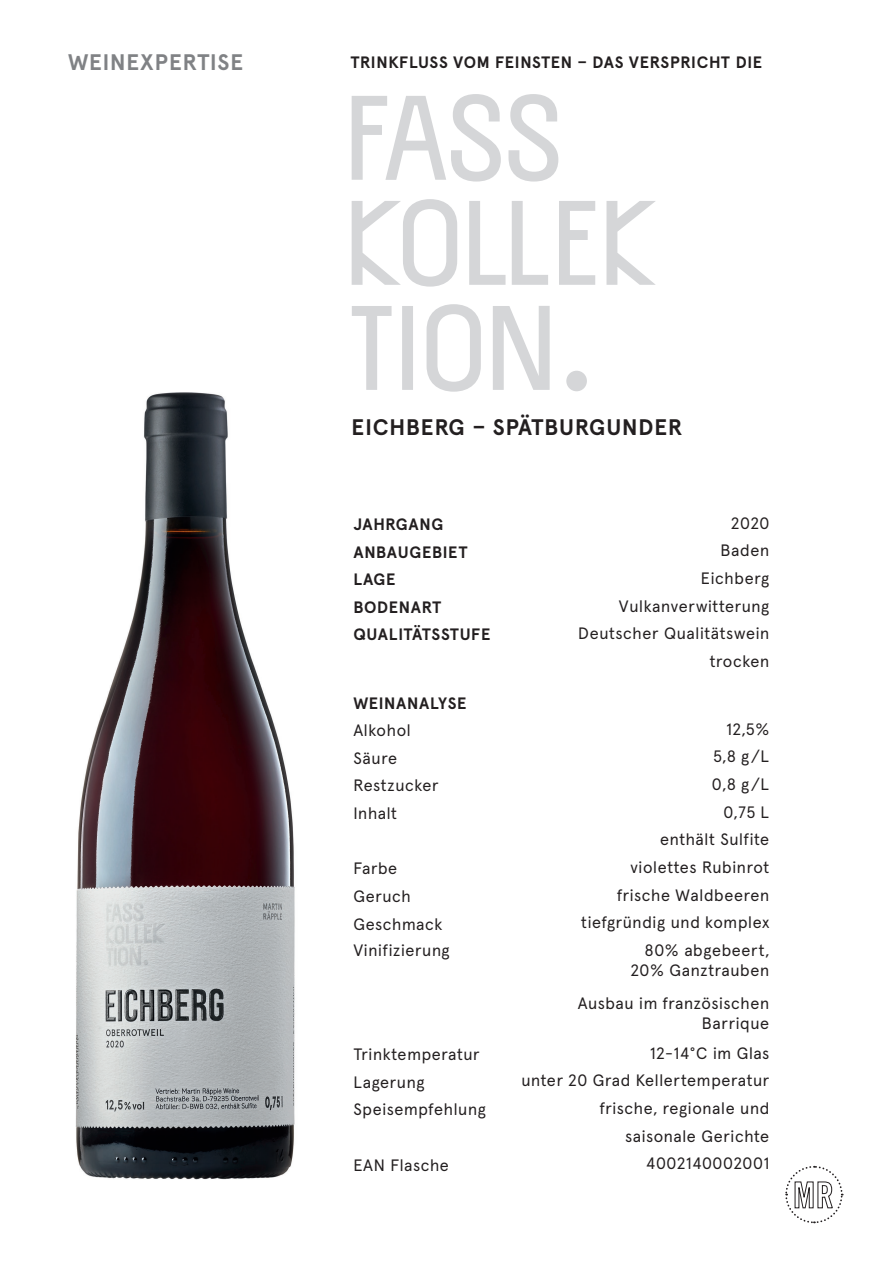
<style>
.page{position:relative;width:893px;height:1263px;background:#fff}
.page>*{position:absolute;margin:0;border:0;box-sizing:border-box;transform-origin:0 0}
.t1{font:700 22.5px "Apercu Pro";letter-spacing:.035em;color:#231f20}
.t2{font:700 22.5px "Apercu Pro";letter-spacing:.04em;color:#808285}
.t3{font:16.5px/27.6px "Apercu Pro";letter-spacing:.04em;color:#231f20;text-align:right}
.t4{font:700 16.5px "Apercu Pro";letter-spacing:.04em;color:#231f20}
</style>
<div class="page">
<img style="left:75px;top:392px;width:220px;height:788px">
<svg style="left:352px;top:304px;width:198px;height:88px"></svg>
<svg style="left:352px;top:199px;width:304px;height:88px"></svg>
<svg style="left:352px;top:94px;width:206px;height:88px"></svg>
<div style="left:566px;top:371px;width:21px;height:20px;background:#d5d6d8;border-radius:50%"></div>
<svg style="left:785px;top:1165px;width:59px;height:59px"></svg>
<h1 class="t2" style="left:68px;top:44px;width:177px">WEINEXPERTISE</h1>
<p class="t4" style="left:351px;top:50px;width:413px">TRINKFLUSS VOM FEINSTEN – DAS VERSPRICHT DIE</p>
<h1 class="t1" style="left:352px;top:410px;width:332px">EICHBERG – SPÄTBURGUNDER</h1>
<p class="t4" style="left:353px;top:511px;width:92px">JAHRGANG</p>
<p class="t3" style="left:731px;top:508px;width:40px">2020</p>
<p class="t4" style="left:353px;top:539px;width:116px">ANBAUGEBIET</p>
<p class="t3" style="left:721px;top:535px;width:50px">Baden</p>
<p class="t4" style="left:353px;top:566px;width:44px">LAGE</p>
<p class="t3" style="left:701px;top:563px;width:70px">Eichberg</p>
<p class="t4" style="left:353px;top:594px;width:90px">BODENART</p>
<p class="t3" style="left:619px;top:591px;width:152px">Vulkanverwitterung</p>
<p class="t4" style="left:353px;top:622px;width:139px">QUALITÄTSSTUFE</p>
<p class="t3" style="left:578px;top:618px;width:193px">Deutscher Qualitätswein trocken</p>
<p class="t4" style="left:353px;top:690px;width:115px">WEINANALYSE</p>
<p class="t3" style="left:353px;top:715px;width:59px">Alkohol</p>
<p class="t3" style="left:726px;top:714px;width:44px">12,5%</p>
<p class="t3" style="left:353px;top:743px;width:45px">Säure</p>
<p class="t3" style="left:713px;top:742px;width:57px">5,8 g/L</p>
<p class="t3" style="left:353px;top:770px;width:87px">Restzucker</p>
<p class="t3" style="left:712px;top:769px;width:59px">0,8 g/L</p>
<p class="t3" style="left:353px;top:798px;width:45px">Inhalt</p>
<p class="t3" style="left:660px;top:797px;width:111px">0,75 L<br>enthält Sulfite</p>
<p class="t3" style="left:353px;top:853px;width:45px">Farbe</p>
<p class="t3" style="left:630px;top:852px;width:140px">violettes Rubinrot</p>
<p class="t3" style="left:353px;top:881px;width:59px">Geruch</p>
<p class="t3" style="left:617px;top:880px;width:154px">frische Waldbeeren</p>
<p class="t3" style="left:353px;top:909px;width:91px">Geschmack</p>
<p class="t3" style="left:581px;top:907px;width:190px">tiefgründig und komplex</p>
<p class="t3" style="left:353px;top:935px;width:98px">Vinifizierung</p>
<p class="t3" style="left:631px;top:939px;width:140px;line-height:19.8px">80% abgebeert,<br>20% Ganztrauben</p>
<p class="t3" style="left:578px;top:992px;width:193px;line-height:19.8px">Ausbau im französischen<br>Barrique</p>
<p class="t3" style="left:353px;top:1039px;width:128px">Trinktemperatur</p>
<p class="t3" style="left:650px;top:1038px;width:121px">12-14°C im Glas</p>
<p class="t3" style="left:353px;top:1067px;width:73px">Lagerung</p>
<p class="t3" style="left:521px;top:1065px;width:249px">unter 20 Grad Kellertemperatur</p>
<p class="t3" style="left:353px;top:1094px;width:134px">Speisempfehlung</p>
<p class="t3" style="left:600px;top:1093px;width:171px">frische, regionale und saisonale Gerichte</p>
<p class="t3" style="left:353px;top:1150px;width:97px">EAN Flasche</p>
<p class="t3" style="left:646px;top:1148px;width:125px">4002140002001</p>
</div>
